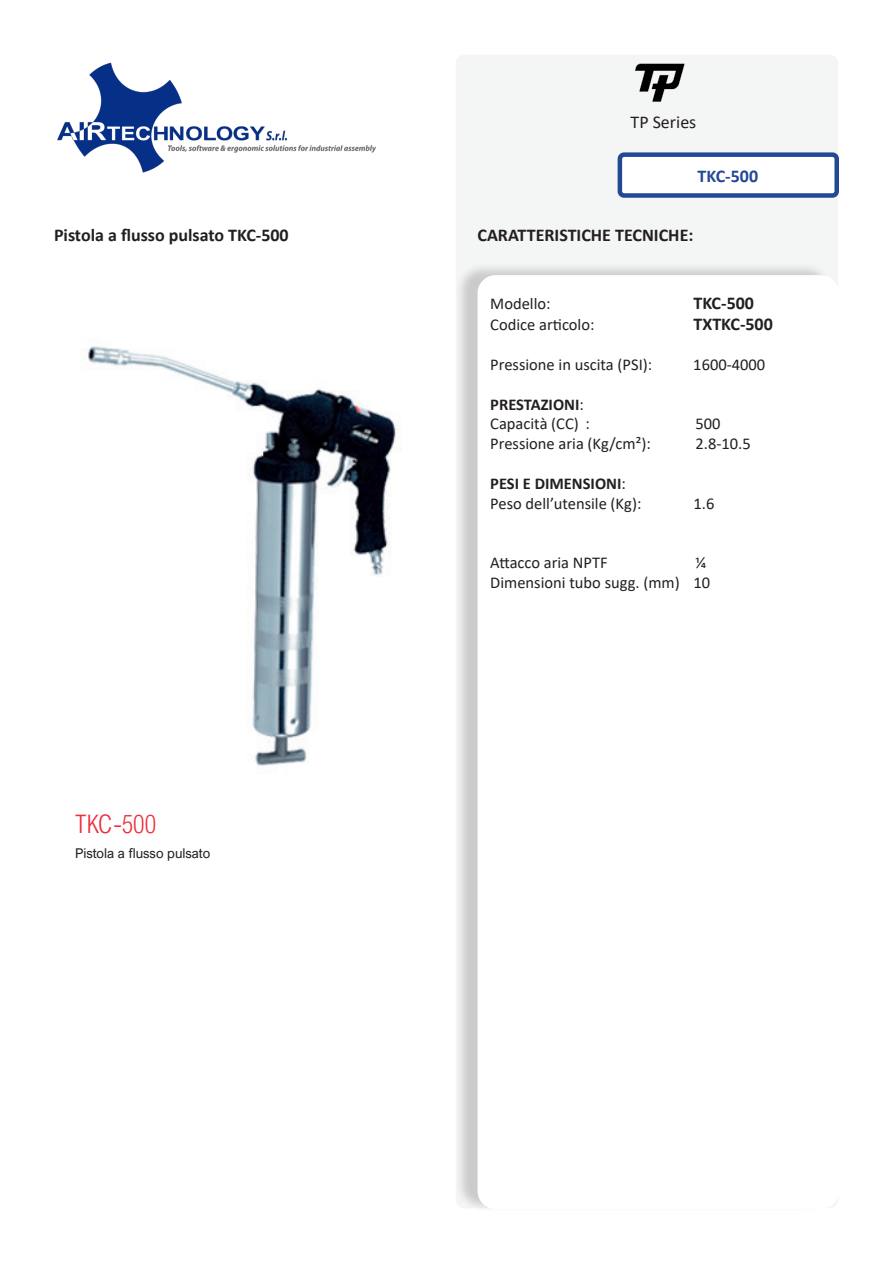
<style>
.page{position:relative;width:893px;height:1263px;background:#fff}
.page>*{position:absolute;margin:0;border:0;box-sizing:border-box;transform-origin:0 0}
.t1{font:300 25.5px "Arial Nova Cond";color:#ee2c3b}
.t2{font:700 18px "Calibri";color:#231f20}
.t3{font:18px "Calibri";color:#231f20}
.t4{font:700 18px "Calibri";color:#234896}
.t5{font:16.5px/19.8px "Calibri";color:#231f20}
.t6{font:13.5px "Arial Nova";color:#231f20}
.s1{font-weight:700}
</style>
<div class="page">
<img style="left:57px;top:62px;width:319px;height:111px">
<div style="left:456px;top:55px;width:382px;height:1153px;background:#f4f5f5;border-radius:9px"></div>
<div style="left:620px;top:155px;width:217px;height:40px;background:#fff;border-radius:4px"></div>
<div style="left:618px;top:152px;width:221px;height:46px;border:4px solid #234896;border-radius:4px"></div>
<div style="left:455px;top:262px;width:378px;height:951px;background:#231f20;opacity:.2"></div>
<div style="left:477px;top:275px;width:362px;height:934px;background:#fff;border-radius:18px"></div>
<img style="left:635px;top:63px;width:50px;height:39px">
<img style="left:82px;top:346px;width:314px;height:420px">
<p class="t3" style="left:631px;top:109px;width:67px">TP Series</p>
<p class="t4" style="left:698px;top:163px;width:62px">TKC-500</p>
<p class="t2" style="left:54px;top:222px;width:236px">Pistola a flusso pulsato TKC-500</p>
<p class="t2" style="left:478px;top:222px;width:217px">CARATTERISTICHE TECNICHE:</p>
<p class="t5" style="left:490px;top:293px;width:62px">Modello:</p>
<p class="t2" style="left:693px;top:290px;width:62px">TKC-500</p>
<p class="t5" style="left:490px;top:315px;width:106px">Codice articolo:</p>
<p class="t2" style="left:693px;top:312px;width:81px">TXTKC-500</p>
<p class="t5" style="left:490px;top:354px;width:163px">Pressione in uscita (PSI):</p>
<p class="t5" style="left:693px;top:354px;width:73px">1600-4000</p>
<p class="t5" style="left:490px;top:394px;width:101px"><span class="s1">PRESTAZIONI</span>:<br>Capacità (CC) :</p>
<p class="t5" style="left:695px;top:414px;width:27px">500</p>
<p class="t5" style="left:490px;top:433px;width:162px">Pressione aria (Kg/cm²):</p>
<p class="t5" style="left:695px;top:433px;width:57px">2.8-10.5</p>
<p class="t5" style="left:490px;top:473px;width:153px"><span class="s1">PESI E DIMENSIONI</span>:<br>Peso dell’utensile (Kg):</p>
<p class="t5" style="left:693px;top:493px;width:22px">1.6</p>
<h1 class="t1" style="left:75px;top:808px;width:83px">TKC-500</h1>
<p class="t6" style="left:75px;top:846px;width:137px">Pistola a flusso pulsato</p>
<p class="t5" style="left:490px;top:552px;width:221px;text-align:right">1/4<br>Dimensioni tubo sugg. (mm) 10</p>
<p class="t5" style="left:490px;top:552px;width:119px">Attacco aria NPTF</p>
</div>
